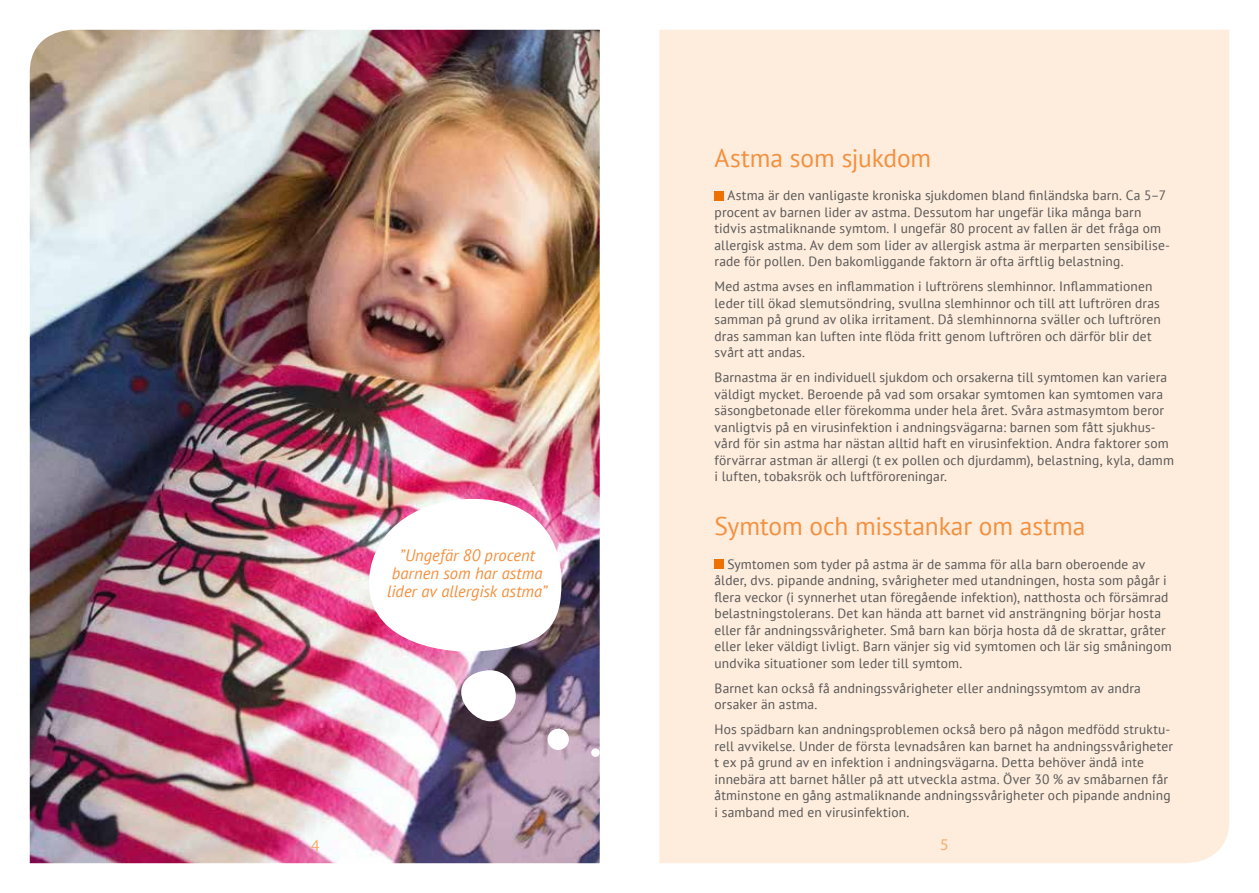
<style>
.page{position:relative;width:1259px;height:893px;background:#fff}
.page>*{position:absolute;margin:0;border:0;box-sizing:border-box;transform-origin:0 0}
.t1{font:25.5px "PT Sans";letter-spacing:-.005em;color:#f3903e}
.t2{font:italic 16.5px/18px "PT Sans";color:#f3903e;text-align:center}
.t3{font:16.5px "Myriad Pro";color:#f7ae70}
.t4{font:13.5px/16.5px "PT Sans";letter-spacing:.01em;color:#575756}
</style>
<div class="page">
<div style="left:659px;top:30px;width:570px;height:833px;background:#feecdc"></div>
<img style="left:30px;top:30px;width:570px;height:833px">
<img style="left:364px;top:495px;width:197px;height:159px">
<svg style="left:461px;top:670px;width:55px;height:51px"></svg>
<div style="left:547px;top:729px;width:22px;height:21px;background:#fff;border-radius:50%"></div>
<div style="left:591px;top:748px;width:9px;height:9px;background:#fff;border-radius:50%"></div>
<div style="left:714px;top:191px;width:10px;height:9px;background:#ee7203"></div>
<div style="left:714px;top:559px;width:10px;height:9px;background:#ee7203"></div>
<p class="t2" style="left:387px;top:546px;width:162px">”Ungefär 80 procent barnen som har astma lider av allergisk astma”</p>
<h1 class="t1" style="left:714px;top:142px;width:218px">Astma som sjukdom</h1>
<p class="t4" style="left:714px;top:187px;width:457px;text-indent:13px">Astma är den vanligaste kroniska sjukdomen bland finländska barn. Ca 5–7 procent av barnen lider av astma. Dessutom har ungefär lika många barn tidvis astmaliknande symtom. I ungefär 80 procent av fallen är det fråga om allergisk astma. Av dem som lider av allergisk astma är merparten sensibilise&shy;rade för pollen. Den bakomliggande faktorn är ofta ärftlig belastning.</p>
<p class="t4" style="left:714px;top:278px;width:448px">Med astma avses en inflammation i luftrörens slemhinnor. Inflammationen leder till ökad slemutsöndring, svullna slemhinnor och till att luftrören dras samman på grund av olika irritament. Då slemhinnorna sväller och luftrören dras samman kan luften inte flöda fritt genom luftrören och därför blir det svårt att andas.</p>
<p class="t4" style="left:714px;top:369px;width:461px">Barnastma är en individuell sjukdom och orsakerna till symtomen kan variera väldigt mycket. Beroende på vad som orsakar symtomen kan symtomen vara säsongbetonade eller förekomma under hela året. Svåra astmasymtom beror vanligtvis på en virusinfektion i andningsvägarna: barnen som fått sjukhus&shy;vård för sin astma har nästan alltid haft en virusinfektion. Andra faktorer som förvärrar astman är allergi (t ex pollen och djurdamm), belastning, kyla, damm i luften, tobaksrök och luftföroreningar.</p>
<h1 class="t1" style="left:714px;top:510px;width:372px">Symtom och misstankar om astma</h1>
<p class="t4" style="left:714px;top:555px;width:458px;text-indent:13px">Symtomen som tyder på astma är de samma för alla barn oberoende av ålder, dvs. pipande andning, svårigheter med utandningen, hosta som pågår i flera veckor (i synnerhet utan föregående infektion), natthosta och försämrad belastningstolerans. Det kan hända att barnet vid ansträngning börjar hosta eller får andningssvårigheter. Små barn kan börja hosta då de skrattar, gråter eller leker väldigt livligt. Barn vänjer sig vid symtomen och lär sig småningom undvika situationer som leder till symtom.</p>
<p class="t4" style="left:714px;top:679px;width:428px">Barnet kan också få andningssvårigheter eller andningssymtom av andra orsaker än astma.</p>
<p class="t4" style="left:714px;top:721px;width:460px">Hos spädbarn kan andningsproblemen också bero på någon medfödd struktu&shy;rell avvikelse. Under de första levnadsåren kan barnet ha andningssvårigheter t ex på grund av en infektion i andningsvägarna. Detta behöver ändå inte innebära att barnet håller på att utveckla astma. Över 30 % av småbarnen får åtminstone en gång astmaliknande andningssvårigheter och pipande andning i samband med en virusinfektion.</p>
<p class="t3" style="left:311px;top:835px;width:10px">4</p>
<p class="t3" style="left:940px;top:835px;width:10px">5</p>
</div>
